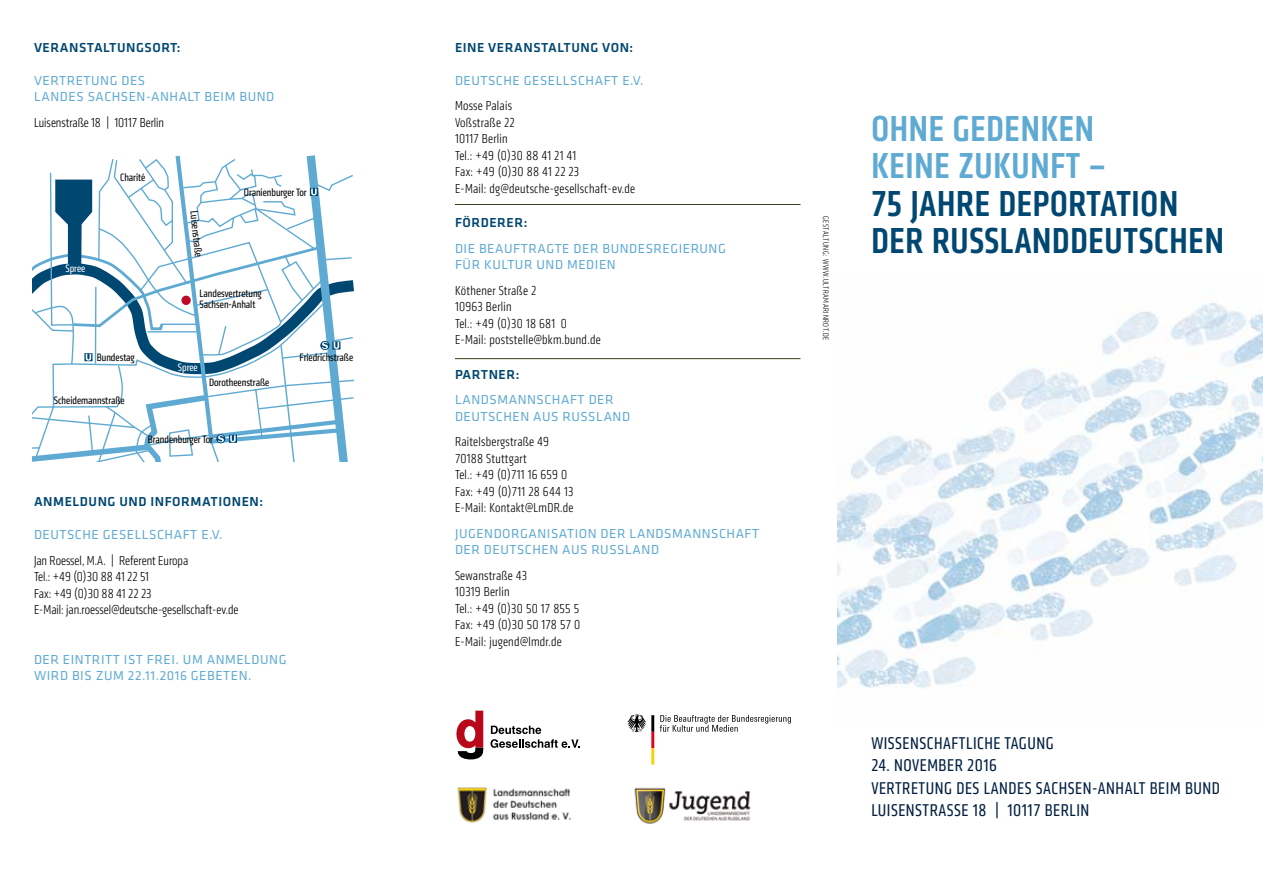
<style>
.page{position:relative;width:1263px;height:893px;background:#fff}
.page>*{position:absolute;margin:0;border:0;box-sizing:border-box;transform-origin:0 0}
.t1{font:500 condensed 37.5px/37.5px "Klavika";letter-spacing:.02em;color:#004772}
.t2{font:500 condensed 37.5px/37.5px "Klavika";letter-spacing:.02em;color:#5faad3}
.t3{font:condensed 17.7px/22.5px "Klavika";letter-spacing:.03em;color:#001f41}
.t4{font:300 condensed 13.5px/16.5px "Klavika";letter-spacing:.02em;color:#000}
.t5{font:13.5px/16.5px "Klavika";letter-spacing:.04em;color:#5faad3}
.t6{font:300 condensed 13.5px/16.5px "Klavika";color:#000}
.t7{font:500 13.5px "Klavika";letter-spacing:.04em;color:#004772}
.t8{font:condensed 11.1px/11.1px "Klavika";color:#000}
.t9{font:condensed 11.1px "Klavika";color:#fff}
.t10{font:300 condensed 8.25px "Klavika";letter-spacing:.07em;color:#000}
</style>
<div class="page">
<img style="left:838px;top:303px;width:425px;height:385px">
<img style="left:457px;top:787px;width:114px;height:36px">
<img style="left:634px;top:787px;width:117px;height:37px">
<svg style="left:456px;top:711px;width:27px;height:48px"></svg>
<svg style="left:490px;top:726px;width:90px;height:22px"></svg>
<hr style="left:455px;top:204px;width:345px;height:1px;background:#3f3c1d">
<hr style="left:455px;top:358px;width:345px;height:1px;background:#3f3c1d">
<svg style="left:33px;top:155px;width:322px;height:306px"></svg>
<hr style="left:162px;top:324px;width:34px;height:1px;background:#5faad3">
<hr style="left:147px;top:331px;width:49px;height:1px;background:#5faad3">
<svg style="left:627px;top:714px;width:27px;height:51px"></svg>
<svg style="left:660px;top:715px;width:131px;height:17px"></svg>
<p class="t7" style="left:34px;top:38px;width:148px">VERANSTALTUNGSORT:</p>
<p class="t5" style="left:34px;top:71px;width:240px">VERTRETUNG DES<br>LANDES SACHSEN-ANHALT BEIM BUND</p>
<p class="t6" style="left:34px;top:114px;width:132px">Luisenstraße 18 | 10117 Berlin</p>
<p class="t8" style="left:120px;top:172px;width:27px">Charité</p>
<p class="t9" style="left:65px;top:262px;width:21px">Spree</p>
<p class="t8" style="left:97px;top:351px;width:39px">Bundestag</p>
<p class="t8" style="left:54px;top:395px;width:72px">Scheidemannstraße</p>
<p class="t8" style="left:199px;top:210px;width:47px;rotate:84deg">Luisenstraße</p>
<p class="t8" style="left:244px;top:187px;width:64px">Oranienburger Tor</p>
<p class="t8" style="left:200px;top:288px;width:64px">Landesvertretung<br>Sachsen-Anhalt</p>
<p class="t9" style="left:178px;top:361px;width:21px">Spree</p>
<p class="t8" style="left:209px;top:377px;width:62px">Dorotheenstraße</p>
<p class="t8" style="left:300px;top:351px;width:55px">Friedrichstraße</p>
<p class="t8" style="left:148px;top:434px;width:67px">Brandenburger Tor</p>
<p class="t7" style="left:34px;top:492px;width:231px">ANMELDUNG UND INFORMATIONEN:</p>
<p class="t5" style="left:34px;top:526px;width:190px">DEUTSCHE GESELLSCHAFT E.V.</p>
<p class="t6" style="left:34px;top:552px;width:206px">Jan Roessel, M.A. | Referent Europa<br>Tel.: +49 (0)30 88 41 22 51<br>Fax: +49 (0)30 88 41 22 23<br>E-Mail: jan.roessel@deutsche-gesellschaft-ev.de</p>
<p class="t5" style="left:34px;top:650px;width:252px">DER EINTRITT IST FREI. UM ANMELDUNG<br>WIRD BIS ZUM 22.11.2016 GEBETEN.</p>
<p class="t7" style="left:455px;top:38px;width:180px">EINE VERANSTALTUNG VON:</p>
<p class="t5" style="left:455px;top:71px;width:190px">DEUTSCHE GESELLSCHAFT E.V.</p>
<p class="t4" style="left:455px;top:98px;width:182px">Mosse Palais<br>Voßstraße 22<br>10117 Berlin<br>Tel.: +49 (0)30 88 41 21 41<br>Fax: +49 (0)30 88 41 22 23<br>E-Mail: dg@deutsche-gesellschaft-ev.de</p>
<p class="t7" style="left:455px;top:213px;width:74px">FÖRDERER:</p>
<p class="t5" style="left:455px;top:239px;width:270px">DIE BEAUFTRAGTE DER BUNDESREGIERUNG<br>FÜR KULTUR UND MEDIEN</p>
<p class="t4" style="left:455px;top:282px;width:147px">Köthener Straße 2<br>10963 Berlin<br>Tel.: +49 (0)30 18 681 0<br>E-Mail: poststelle@bkm.bund.de</p>
<p class="t7" style="left:455px;top:365px;width:66px">PARTNER:</p>
<p class="t5" style="left:455px;top:391px;width:175px">LANDSMANNSCHAFT DER<br>DEUTSCHEN AUS RUSSLAND</p>
<p class="t4" style="left:455px;top:434px;width:120px">Raitelsbergstraße 49<br>70188 Stuttgart<br>Tel.: +49 (0)711 16 659 0<br>Fax: +49 (0)711 28 644 13<br>E-Mail: Kontakt@LmDR.de</p>
<p class="t5" style="left:455px;top:524px;width:306px">JUGENDORGANISATION DER LANDSMANNSCHAFT<br>DER DEUTSCHEN AUS RUSSLAND</p>
<p class="t4" style="left:455px;top:567px;width:127px">Sewanstraße 43<br>10319 Berlin<br>Tel.: +49 (0)30 50 17 855 5<br>Fax: +49 (0)30 50 178 57 0<br>E-Mail: jugend@lmdr.de</p>
<p class="t10" style="left:830px;top:216px;width:126px;rotate:90deg">Gestaltung: www.ultramarinrot.de</p>
<h1 class="t2" style="left:871px;top:110px;width:236px">OHNE GEDENKEN<br>KEINE ZUKUNFT –</h1>
<h1 class="t1" style="left:871px;top:185px;width:354px">75 JAHRE DEPORTATION<br>DER RUSSLANDDEUTSCHEN</h1>
<h2 class="t3" style="left:871px;top:732px;width:184px">Wissenschaftliche Tagung</h2>
<h2 class="t3" style="left:871px;top:754px;width:350px">24. November 2016<br>Vertretung des Landes Sachsen-Anhalt beim Bund<br>LuisenstraSSe 18 | 10117 Berlin</h2>
</div>
